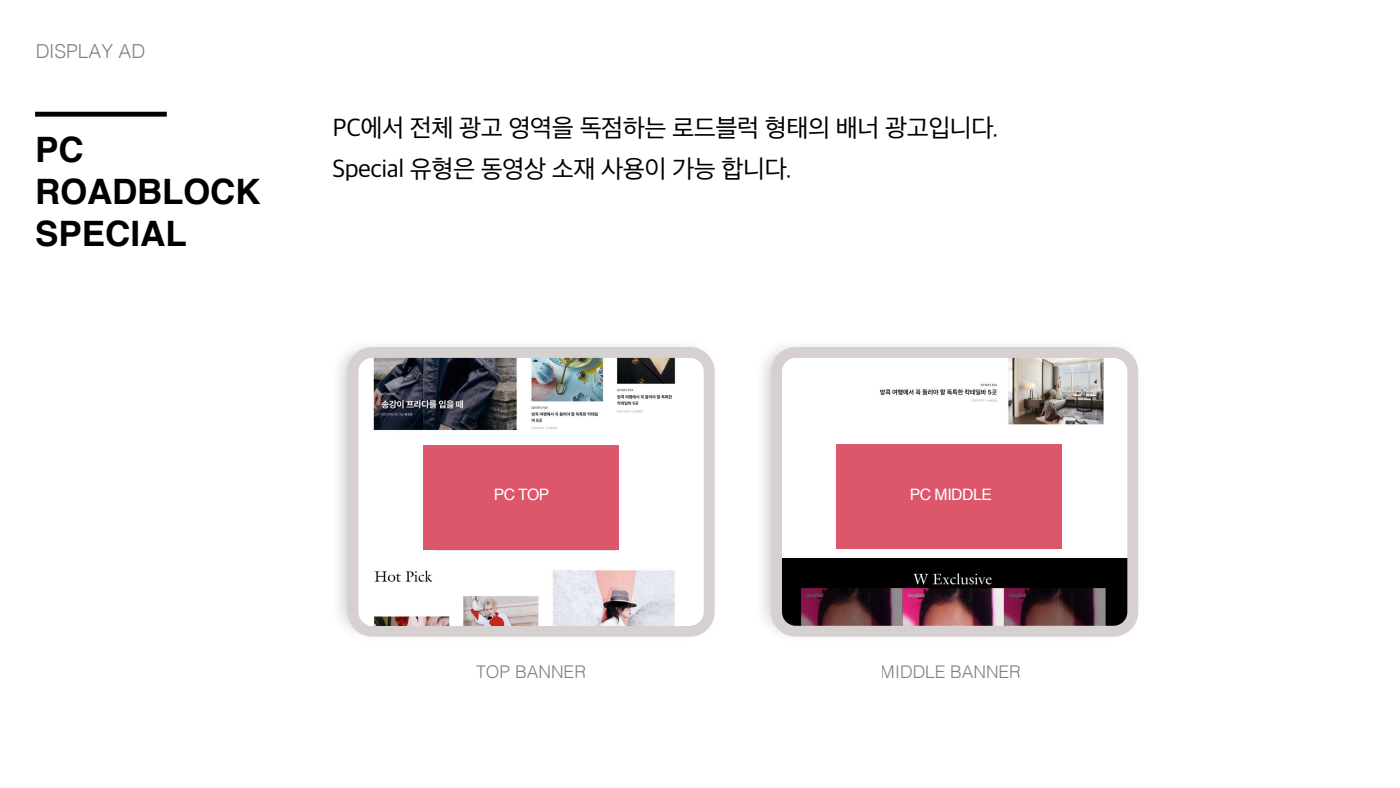
<style>
.page{position:relative;width:1400px;height:788px;background:#fff}
.page>*{position:absolute;margin:0;border:0;box-sizing:border-box;transform-origin:0 0}
.t1{font:700 35px/42px "Helvetica";letter-spacing:-.005em;color:#000}
.t2{font:25.55px/41.3px "Apple SD Gothic Neo";letter-spacing:-.02em;color:#000}
.t3{font:300 19.25px "Helvetica";color:#000}
.t4{font:300 17.5px "Helvetica";letter-spacing:-.005em;color:#000}
.t5{font:15.75px "Helvetica";letter-spacing:-.025em;color:#fff}
</style>
<div class="page">
<div style="left:35px;top:112px;width:132px;height:5px;background:#000300"></div>
<div style="left:330px;top:336px;width:391px;height:307px;background:#000;opacity:.25"></div>
<div style="left:351px;top:354px;width:359px;height:274px;background:#fff;border-radius:18px"></div>
<img style="left:360px;top:359px;width:343px;height:130px">
<div style="left:348px;top:347px;width:367px;height:289px;border:11px solid #d6d0d0;border-radius:19px"></div>
<div style="left:753px;top:336px;width:391px;height:307px;background:#000;opacity:.25"></div>
<div style="left:775px;top:354px;width:358px;height:274px;background:#fff;border-radius:18px"></div>
<img style="left:783px;top:559px;width:343px;height:65px">
<img style="left:783px;top:359px;width:343px;height:66px">
<div style="left:771px;top:347px;width:367px;height:289px;border:11px solid #d6d0d0;border-radius:19px"></div>
<div style="left:836px;top:444px;width:226px;height:105px;background:#dc576c"></div>
<img style="left:368px;top:489px;width:321px;height:137px">
<svg style="left:424px;top:445px;width:198px;height:156px"></svg>
<p class="t3" style="left:35px;top:35px;width:112px">DISPLAY AD</p>
<h1 class="t1" style="left:35px;top:132px;width:227px">PC<br>ROADBLOCK<br>SPECIAL</h1>
<p class="t2" style="left:332px;top:106px;width:668px">PC에서 전체 광고 영역을 독점하는 로드블럭 형태의 배너 광고입니다.<br>Special 유형은 동영상 소재 사용이 가능 합니다.</p>
<p class="t5" style="left:494px;top:482px;width:57px">PC TOP</p>
<p class="t5" style="left:910px;top:482px;width:84px">PC MIDDLE</p>
<p class="t4" style="left:476px;top:657px;width:111px">TOP BANNER</p>
<p class="t4" style="left:881px;top:657px;width:142px">MIDDLE BANNER</p>
</div>
